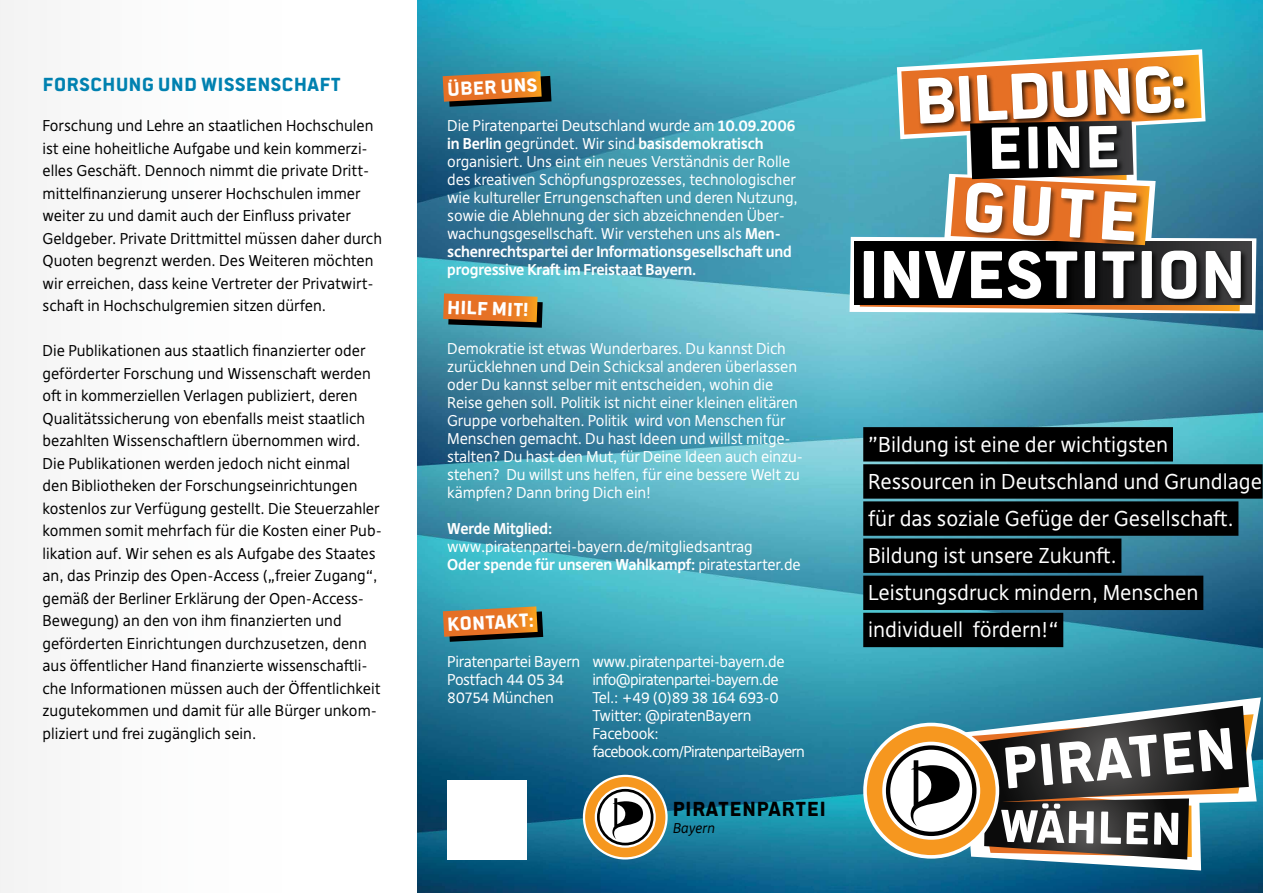
<style>
.page{position:relative;width:1263px;height:893px;background:#fff}
.page>*{position:absolute;margin:0;border:0;box-sizing:border-box;transform-origin:0 0}
.t1{font:700 76.65px "Politics Head";color:#fff}
.t2{font:700 74.55px "Politics Head";letter-spacing:-.02em;color:#fff}
.t3{font:700 72px "Politics Head";color:#fff}
.t4{font:700 66px "Politics Head";color:#fff}
.t5{font:700 65.25px "Politics Head";color:#fff}
.t6{font:700 50.7px "Politics Head";color:#fff}
.t7{font:700 22.5px "Politics Head";letter-spacing:.01em;color:#000}
.t8{font:700 21px "Politics Head";letter-spacing:-.01em;color:#fff}
.t9{font:700 21px "Politics Head";color:#0081b0}
.t10{font:20.7px/37.2px "Deja Rip";color:#fff}
.t11{font:15px/22.5px "Deja Rip";color:#000}
.t12{font:15px/18px "Deja Rip";letter-spacing:-.01em;color:#fff}
.t13{font:15px/18px "Deja Rip";letter-spacing:-.04em;color:#fff}
.t14{font:700 15px "Deja Rip";letter-spacing:-.01em;color:#fff}
.t15{font:italic 13.5px "Deja Web";color:#000}
.s1{font-weight:700}
</style>
<div class="page">
<img style="left:417px;top:0;width:846px;height:893px">
<svg style="left:849px;top:49px;width:407px;height:264px"></svg>
<div style="left:990px;top:124px;width:135px;height:52px;background:#000;opacity:.75"></div>
<div style="left:863px;top:427px;width:310px;height:34px;background:#000"></div>
<div style="left:863px;top:464px;width:400px;height:35px;background:#000"></div>
<div style="left:863px;top:501px;width:375px;height:35px;background:#000"></div>
<div style="left:863px;top:538px;width:258px;height:35px;background:#000"></div>
<div style="left:863px;top:576px;width:340px;height:34px;background:#000"></div>
<div style="left:863px;top:613px;width:200px;height:34px;background:#000"></div>
<svg style="left:962px;top:697px;width:299px;height:173px"></svg>
<svg style="left:863px;top:723px;width:136px;height:136px"></svg>
<div style="left:867px;top:726px;width:128px;height:129px;background:#f6971f;border-radius:50%"></div>
<svg style="left:886px;top:706px;width:367px;height:153px"></svg>
<svg style="left:583px;top:775px;width:85px;height:84px"></svg>
<div style="left:585px;top:777px;width:80px;height:80px;background:#f6971f;border-radius:50%"></div>
<svg style="left:595px;top:787px;width:61px;height:61px"></svg>
<svg style="left:597px;top:789px;width:56px;height:56px"></svg>
<svg style="left:443px;top:71px;width:108px;height:36px"></svg>
<svg style="left:443px;top:293px;width:100px;height:35px"></svg>
<svg style="left:443px;top:606px;width:100px;height:36px"></svg>
<div style="left:447px;top:780px;width:80px;height:79px;background:#fff"></div>
<h3 class="t9" style="left:43px;top:74px;width:300px">FORSCHUNG UND WISSENSCHAFT</h3>
<p class="t11" style="left:43px;top:115px;width:341px">Forschung und Lehre an staatlichen Hochschulen ist eine hoheitliche Aufgabe und kein kommerzi&shy;elles Geschäft. Dennoch nimmt die private Dritt&shy;mittelfinanzierung unserer Hochschulen immer weiter zu und damit auch der Einfluss privater Geldgeber. Private Drittmittel müssen daher durch Quoten begrenzt werden. Des Weiteren möchten wir erreichen, dass keine Vertreter der Privatwirt&shy;schaft in Hochschulgremien sitzen dürfen.</p>
<p class="t11" style="left:43px;top:340px;width:341px">Die Publikationen aus staatlich finanzierter oder geförderter Forschung und Wissenschaft werden oft in kommerziellen Verlagen publiziert, deren Qualitätssicherung von ebenfalls meist staatlich bezahlten Wissenschaftlern übernommen wird.<br>Die Publikationen werden jedoch nicht einmal<br>den Bibliotheken der Forschungseinrichtungen kostenlos zur Verfügung gestellt. Die Steuerzahler kommen somit mehrfach für die Kosten einer Pub&shy;likation auf. Wir sehen es als Aufgabe des Staates an, das Prinzip des Open-Access („freier Zugang“, gemäß der Berliner Erklärung der Open-Access-Bewegung) an den von ihm finanzierten und geförderten Einrichtungen durchzusetzen, denn aus öffentlicher Hand finanzierte wissenschaftli&shy;che Informationen müssen auch der Öffentlichkeit zugutekommen und damit für alle Bürger unkom&shy;pliziert und frei zugänglich sein.</p>
<h3 class="t8" style="left:447px;top:80px;width:92px;rotate:-3deg">ÜBER UNS</h3>
<h3 class="t8" style="left:447px;top:79px;width:95px">ÜBER UNS!</h3>
<p class="t12" style="left:447px;top:117px;width:352px">Die Piratenpartei Deutschland wurde am <span class="s1">10.09.2006 in Berlin</span> gegründet. Wir sind <span class="s1">basisdemokratisch </span>organisiert. Uns eint ein neues Verständnis der Rolle des kreativen Schöpfungsprozesses, technologischer wie kultureller Errungenschaften und deren Nutzung, sowie die Ablehnung der sich abzeichnenden Über&shy;wachungsgesellschaft. Wir verstehen uns als <span class="s1">Men&shy;schenrechtspartei der Informationsgesellschaft und progressive Kraft im Freistaat Bayern.</span></p>
<h3 class="t8" style="left:447px;top:302px;width:83px">HILF MIT!</h3>
<p class="t12" style="left:447px;top:340px;width:357px">Demokratie ist etwas Wunderbares. Du kannst Dich zurücklehnen und Dein Schicksal anderen überlassen oder Du kannst selber mit entscheiden, wohin die Reise gehen soll. Politik ist nicht einer kleinen elitären Gruppe vorbehalten. Politik wird von Menschen für Menschen gemacht. Du hast Ideen und willst mitge&shy;stalten? Du hast den Mut, für Deine Ideen auch einzu&shy;stehen? Du willst uns helfen, für eine bessere Welt zu kämpfen? Dann bring Dich ein!</p>
<p class="t14" style="left:447px;top:520px;width:107px">Werde Mitglied:</p>
<p class="t12" style="left:447px;top:538px;width:355px">www.piratenpartei-bayern.de/mitgliedsantrag<br><span class="s1">Oder spende für unseren Wahlkampf:</span> piratestarter.de</p>
<h3 class="t8" style="left:447px;top:301px;width:84px;rotate:2deg">HHILF MIT!</h3>
<h3 class="t8" style="left:461px;top:298px;width:69px;rotate:2deg">ILF MIT!</h3>
<h3 class="t8" style="left:447px;top:615px;width:88px;rotate:-3deg">KONTAKT:</h3>
<h3 class="t8" style="left:447px;top:615px;width:84px">KONTAKT</h3>
<p class="t12" style="left:447px;top:653px;width:134px">Piratenpartei Bayern<br>Postfach 44 05 34<br>80754 München</p>
<p class="t13" style="left:592px;top:653px;width:214px">www.piratenpartei-bayern.de info@piratenpartei-bayern.de<br>Tel.: +49 (0)89 38 164 693-0<br>Twitter: @piratenBayern<br>Facebook: facebook.com/PiratenparteiBayern</p>
<h3 class="t7" style="left:672px;top:799px;width:155px">PIRATENPARTEI</h3>
<p class="t15" style="left:672px;top:820px;width:44px">Bayern</p>
<h3 class="t3" style="left:912px;top:69px;width:274px;rotate:-3deg">BILDUNG:</h3>
<h3 class="t4" style="left:986px;top:118px;width:135px;rotate:-1deg">EINE</h3>
<h1 class="t1" style="left:964px;top:171px;width:180px;rotate:4deg">GUTE</h1>
<h2 class="t2" style="left:858px;top:240px;width:390px">I NVESTITION</h2>
<h3 class="t10" style="left:868px;top:426px;width:395px">”Bildung ist eine der wichtigsten Ressourcen in Deutschland und Grundlage für das soziale Gefüge der Gesellschaft.<br>Bildung ist unsere Zukunft.<br>Leistungsdruck mindern, Menschen individuell fördern!“</h3>
<h3 class="t5" style="left:999px;top:739px;width:237px;rotate:-5deg">PIRATEN</h3>
<h3 class="t6" style="left:999px;top:803px;width:185px;rotate:1deg">WÄHLEN</h3>
</div>
